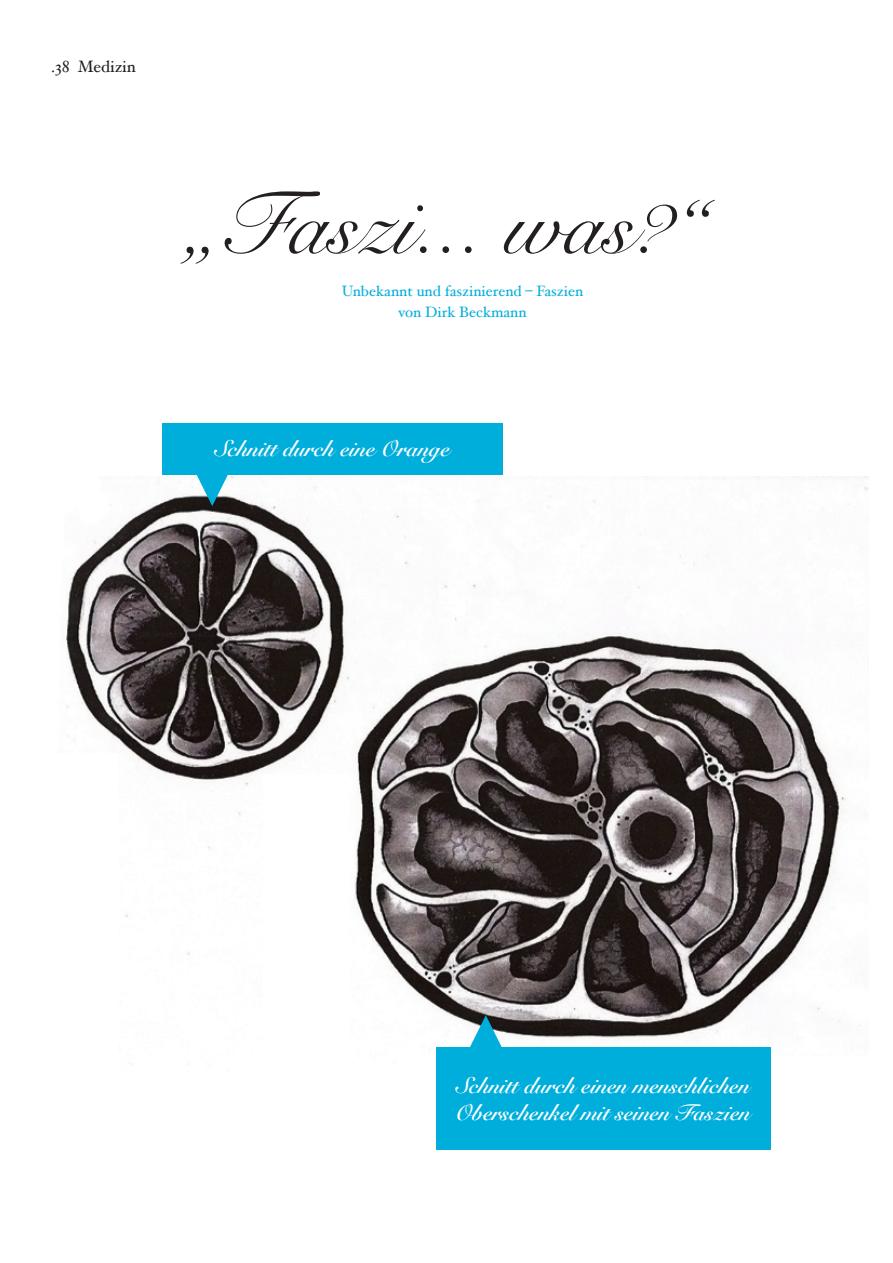
<style>
.page{position:relative;width:893px;height:1263px;background:#fff}
.page>*{position:absolute;margin:0;border:0;box-sizing:border-box;transform-origin:0 0}
.t1{font:90px "Snell Roundhand";color:#231f20}
.t2{font:700 22.5px/27px "Snell Roundhand";color:#fff}
.t3{font:16.5px "Hoefler Text";color:#231f20}
.t4{font:15px/21.3px "Hoefler Text";color:#00aedc;text-align:center}
</style>
<div class="page">
<img style="left:65px;top:477px;width:803px;height:594px">
<div style="left:263px;top:774px;width:85px;height:319px;background:#fff"></div>
<div style="left:163px;top:423px;width:340px;height:51px;background:#00aedc"></div>
<svg style="left:196px;top:474px;width:32px;height:32px"></svg>
<svg style="left:470px;top:1015px;width:32px;height:32px"></svg>
<div style="left:436px;top:1047px;width:334px;height:102px;background:#00aedc"></div>
<div style="left:51px;top:753px;width:67px;height:318px;background:#fff"></div>
<p class="t3" style="left:51px;top:57px;width:86px">.38 Medizin</p>
<p class="t1" style="left:184px;top:173px;width:526px">„Faszi... was?“</p>
<p class="t4" style="left:342px;top:280px;width:243px">Unbekannt und faszinierend – Faszien von Dirk Beckmann</p>
<p class="t2" style="left:215px;top:436px;width:236px">Schnitt durch eine Orange</p>
<p class="t2" style="left:456px;top:1072px;width:296px">Schnitt durch einen menschlichen<br>Oberschenkel mit seinen Faszien</p>
</div>
